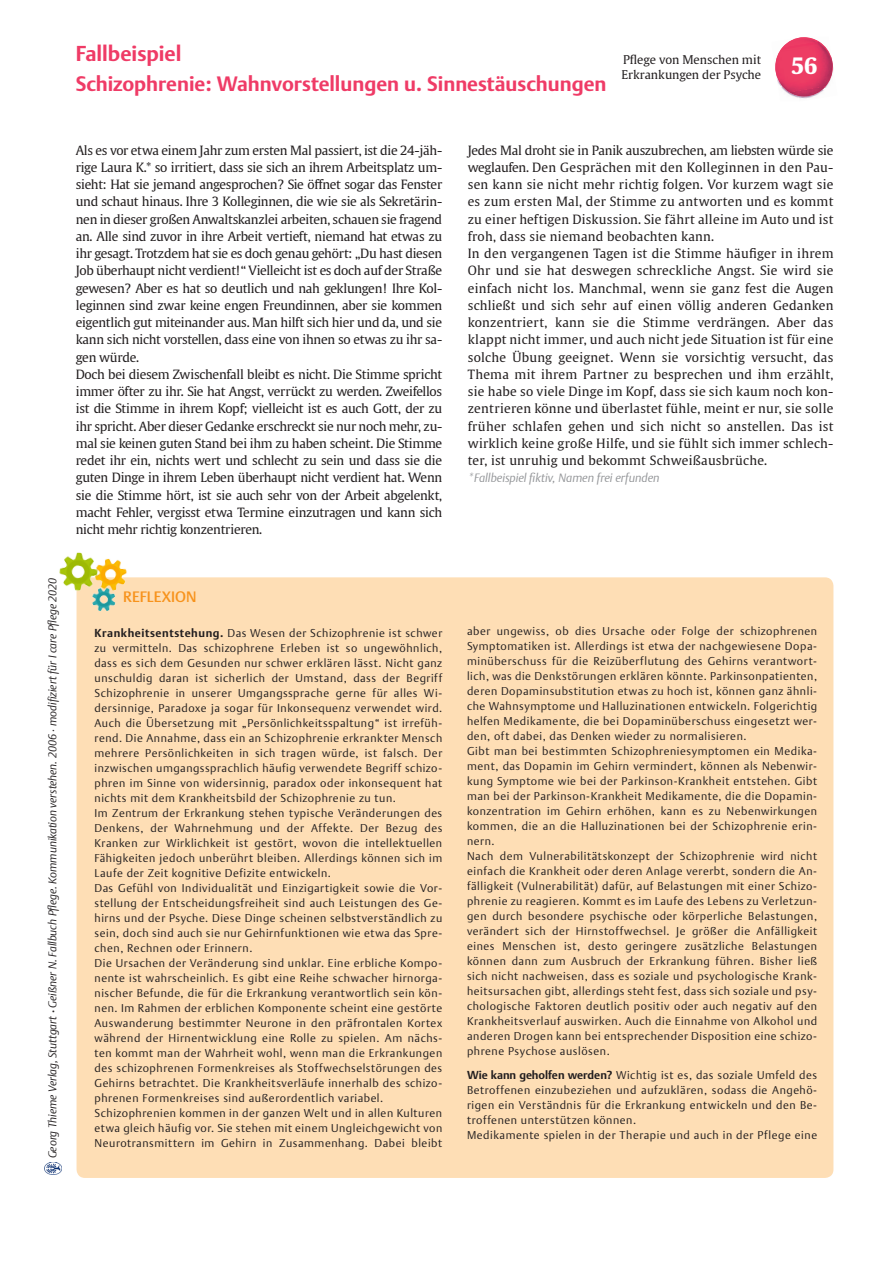
<style>
.page{position:relative;width:893px;height:1263px;background:#fff}
.page>*{position:absolute;margin:0;border:0;box-sizing:border-box;transform-origin:0 0}
.t1{font:700 22.5px "Thieme Gulliver 2011";color:#fff}
.Ü1{font:700 21px "Thieme Argo 2011";color:#ef3b66}
.Ü1-2{font:700 20.25px "Thieme Argo 2011";color:#ef3b66}
.ÜberschriftKästen{font:500 15px "Thieme Argo 2011";color:#f7931d}
.Fließtext_mit_Einzug{font:12.75px/17.2px "Thieme Gulliver 2011";letter-spacing:.02em;color:#231f20;text-align:justify}
.Fließtext{font:12.75px/17.2px "Thieme Gulliver 2011";letter-spacing:-.02em;color:#231f20;text-align:justify}
.Kapitel{font:12px "Thieme Gulliver 2011";color:#231f20}
.Fließtext_mit_Einzug-2{font:italic 300 12px "Thieme Argo 2011";color:#939598}
.Fließtext_Infobox{font:300 11.25px/15px "Thieme Argo 2011";letter-spacing:.05em;color:#231f20;text-align:justify}
.t2{font:italic 300 11.25px "Thieme Argo 2011";color:#231f20}
.s1{font-weight:500;font-style:normal}
.s2{font-weight:700}
</style>
<div class="page">
<img style="left:45px;top:1162px;width:17px;height:13px">
<div style="left:77px;top:577px;width:756px;height:601px;background:#fedeb5;border-radius:9px"></div>
<img style="left:59px;top:552px;width:80px;height:71px">
<img style="left:786px;top:92px;width:28px;height:7px">
<img style="left:775px;top:41px;width:58px;height:51px">
<img style="left:789px;top:86px;width:37px;height:10px">
<img style="left:782px;top:37px;width:37px;height:10px">
<p class="Ü1" style="left:76px;top:40px;width:107px">Fallbeispiel</p>
<p class="Ü1-2" style="left:76px;top:71px;width:532px">Schizophrenie: Wahnvorstellungen u. Sinnestäuschungen</p>
<p class="Kapitel" style="left:623px;top:51px;width:140px">Pflege von Menschen mit</p>
<p class="Kapitel" style="left:621px;top:65px;width:141px">Erkrankungen der Psyche</p>
<p class="t1" style="left:791px;top:48px;width:28px">56</p>
<p class="Fließtext" style="left:76px;top:141px;width:368px">Als es vor etwa einem Jahr zum ersten Mal passiert, ist die 24-jäh&shy;rige Laura K.* so irritiert, dass sie sich an ihrem Arbeitsplatz um&shy;sieht: Hat sie jemand angesprochen? Sie öffnet sogar das Fenster und schaut hinaus. Ihre 3 Kolleginnen, die wie sie als Sekretärin&shy;nen in dieser großen Anwaltskanzlei arbeiten, schauen sie fragend an. Alle sind zuvor in ihre Arbeit vertieft, niemand hat etwas zu ihr gesagt. Trotzdem hat sie es doch genau gehört: „Du hast diesen Job überhaupt nicht verdient!“ Vielleicht ist es doch auf der Straße gewesen? Aber es hat so deutlich und nah geklungen! Ihre Kol&shy;leginnen sind zwar keine engen Freundinnen, aber sie kommen eigentlich gut miteinander aus. Man hilft sich hier und da, und sie kann sich nicht vorstellen, dass eine von ihnen so etwas zu ihr sa&shy;gen würde.</p>
<p class="Fließtext_mit_Einzug" style="left:76px;top:365px;width:368px">Doch bei diesem Zwischenfall bleibt es nicht. Die Stimme spricht immer öfter zu ihr. Sie hat Angst, verrückt zu werden. Zweifellos ist die Stimme in ihrem Kopf; vielleicht ist es auch Gott, der zu ihr spricht. Aber dieser Gedanke erschreckt sie nur noch mehr, zu&shy;mal sie keinen guten Stand bei ihm zu haben scheint. Die Stimme redet ihr ein, nichts wert und schlecht zu sein und dass sie die guten Dinge in ihrem Leben überhaupt nicht verdient hat. Wenn sie die Stimme hört, ist sie auch sehr von der Arbeit abgelenkt, macht Fehler, vergisst etwa Termine einzutragen und kann sich nicht mehr richtig konzentrieren.</p>
<p class="t2" style="left:45px;top:1158px;width:582px;rotate:-90deg">Georg Thieme Verlag, Stuttgart <span class="s1">·</span> Geißner N. Fallbuch Pflege. Kommunikation verstehen. 2006 · modifiziert für I care Pflege 2020</p>
<p class="ÜberschriftKästen" style="left:123px;top:587px;width:75px">REFLEXION</p>
<p class="Fließtext_Infobox" style="left:95px;top:625px;width:349px"><span class="s2">Krankheitsentstehung.</span> Das Wesen der Schizophrenie ist schwer zu vermitteln. Das schizophrene Erleben ist so ungewöhnlich, dass es sich dem Gesunden nur schwer erklären lässt. Nicht ganz unschuldig daran ist sicherlich der Umstand, dass der Begriff Schizophrenie in unserer Umgangssprache gerne für alles Wi&shy;dersinnige, Paradoxe ja sogar für Inkonsequenz verwendet wird.<br>Auch die Übersetzung mit „Persönlichkeitsspaltung“ ist irrefüh&shy;rend. Die Annahme, dass ein an Schizophrenie erkrankter Mensch mehrere Persönlichkeiten in sich tragen würde, ist falsch. Der inzwischen umgangssprachlich häufig verwendete Begriff schizo&shy;phren im Sinne von widersinnig, paradox oder inkonsequent hat nichts mit dem Krankheitsbild der Schizophrenie zu tun.</p>
<p class="Fließtext_Infobox" style="left:95px;top:805px;width:349px">Im Zentrum der Erkrankung stehen typische Veränderungen des Denkens, der Wahrnehmung und der Affekte. Der Bezug des Kranken zur Wirklichkeit ist gestört, wovon die intellektuellen Fähigkeiten jedoch unberührt bleiben. Allerdings können sich im Laufe der Zeit kognitive Defizite entwickeln.</p>
<p class="Fließtext_Infobox" style="left:95px;top:880px;width:349px">Das Gefühl von Individualität und Einzigartigkeit sowie die Vor&shy;stellung der Entscheidungsfreiheit sind auch Leistungen des Ge&shy;hirns und der Psyche. Diese Dinge scheinen selbstverständlich zu sein, doch sind auch sie nur Gehirnfunktionen wie etwa das Spre&shy;chen, Rechnen oder Erinnern.</p>
<p class="Fließtext_Infobox" style="left:95px;top:955px;width:349px">Die Ursachen der Veränderung sind unklar. Eine erbliche Kompo&shy;nente ist wahrscheinlich. Es gibt eine Reihe schwacher hirnorga&shy;nischer Befunde, die für die Erkrankung verantwortlich sein kön&shy;nen. Im Rahmen der erblichen Komponente scheint eine gestörte Auswanderung bestimmter Neurone in den präfrontalen Kortex während der Hirnentwicklung eine Rolle zu spielen. Am nächs&shy;ten kommt man der Wahrheit wohl, wenn man die Erkrankungen des schizophrenen Formenkreises als Stoffwechselstörungen des Gehirns betrachtet. Die Krankheitsverläufe innerhalb des schizo&shy;phrenen Formenkreises sind außerordentlich variabel.</p>
<p class="Fließtext_Infobox" style="left:95px;top:1105px;width:349px">Schizophrenien kommen in der ganzen Welt und in allen Kulturen etwa gleich häufig vor. Sie stehen mit einem Ungleichgewicht von Neurotransmittern im Gehirn in Zusammenhang. Dabei bleibt</p>
<p class="Fließtext_mit_Einzug" style="left:468px;top:141px;width:367px">Jedes Mal droht sie in Panik auszubrechen, am liebsten würde sie weglaufen. Den Gesprächen mit den Kolleginnen in den Pau&shy;sen kann sie nicht mehr richtig folgen. Vor kurzem wagt sie es zum ersten Mal, der Stimme zu antworten und es kommt zu einer heftigen Diskussion. Sie fährt alleine im Auto und ist froh, dass sie niemand beobachten kann.</p>
<p class="Fließtext_mit_Einzug" style="left:468px;top:244px;width:367px">In den vergangenen Tagen ist die Stimme häufiger in ihrem Ohr und sie hat deswegen schreckliche Angst. Sie wird sie einfach nicht los. Manchmal, wenn sie ganz fest die Augen schließt und sich sehr auf einen völlig anderen Gedanken konzentriert, kann sie die Stimme verdrängen. Aber das klappt nicht immer, und auch nicht jede Situation ist für eine solche Übung geeignet. Wenn sie vorsichtig versucht, das Thema mit ihrem Partner zu besprechen und ihm erzählt, sie habe so viele Dinge im Kopf, dass sie sich kaum noch kon&shy;zentrieren könne und überlastet fühle, meint er nur, sie solle früher schlafen gehen und sich nicht so anstellen. Das ist wirklich keine große Hilfe, und sie fühlt sich immer schlech&shy;ter, ist unruhig und bekommt Schweißausbrüche.</p>
<p class="Fließtext_mit_Einzug-2" style="left:468px;top:470px;width:193px">*Fallbeispiel fiktiv, Namen frei erfunden</p>
<p class="Fließtext_Infobox" style="left:467px;top:623px;width:352px">aber ungewiss, ob dies Ursache oder Folge der schizophrenen Symptomatiken ist. Allerdings ist etwa der nachgewiesene Dopa&shy;minüberschuss für die Reizüberflutung des Gehirns verantwort&shy;lich, was die Denkstörungen erklären könnte. Parkinsonpatienten, deren Dopaminsubstitution etwas zu hoch ist, können ganz ähnli&shy;che Wahnsymptome und Halluzinationen entwickeln. Folgerichtig helfen Medikamente, die bei Dopaminüberschuss eingesetzt wer&shy;den, oft dabei, das Denken wieder zu normalisieren.</p>
<p class="Fließtext_Infobox" style="left:467px;top:743px;width:352px">Gibt man bei bestimmten Schizophreniesymptomen ein Medika&shy;ment, das Dopamin im Gehirn vermindert, können als Nebenwir&shy;kung Symptome wie bei der Parkinson-Krankheit entstehen. Gibt man bei der Parkinson-Krankheit Medikamente, die die Dopamin&shy;konzentration im Gehirn erhöhen, kann es zu Nebenwirkungen kommen, die an die Halluzinationen bei der Schizophrenie erin&shy;nern.</p>
<p class="Fließtext_Infobox" style="left:467px;top:848px;width:352px">Nach dem Vulnerabilitätskonzept der Schizophrenie wird nicht einfach die Krankheit oder deren Anlage vererbt, sondern die An&shy;fälligkeit (Vulnerabilität) dafür, auf Belastungen mit einer Schizo&shy;phrenie zu reagieren. Kommt es im Laufe des Lebens zu Verletzun&shy;gen durch besondere psychische oder körperliche Belastungen, verändert sich der Hirnstoffwechsel. Je größer die Anfälligkeit eines Menschen ist, desto geringere zusätzliche Belastungen können dann zum Ausbruch der Erkrankung führen. Bisher ließ sich nicht nachweisen, dass es soziale und psychologische Krank&shy;heitsursachen gibt, allerdings steht fest, dass sich soziale und psy&shy;chologische Faktoren deutlich positiv oder auch negativ auf den Krankheitsverlauf auswirken. Auch die Einnahme von Alkohol und anderen Drogen kann bei entsprechender Disposition eine schizo&shy;phrene Psychose auslösen.</p>
<p class="Fließtext_Infobox" style="left:467px;top:1067px;width:352px"><span class="s2">Wie kann geholfen werden?</span> Wichtig ist es, das soziale Umfeld des Betroffenen einzubeziehen und aufzuklären, sodass die Angehö&shy;rigen ein Verständnis für die Erkrankung entwickeln und den Be&shy;troffenen unterstützen können.</p>
<p class="Fließtext_Infobox" style="left:467px;top:1127px;width:352px">Medikamente spielen in der Therapie und auch in der Pflege eine</p>
</div>
